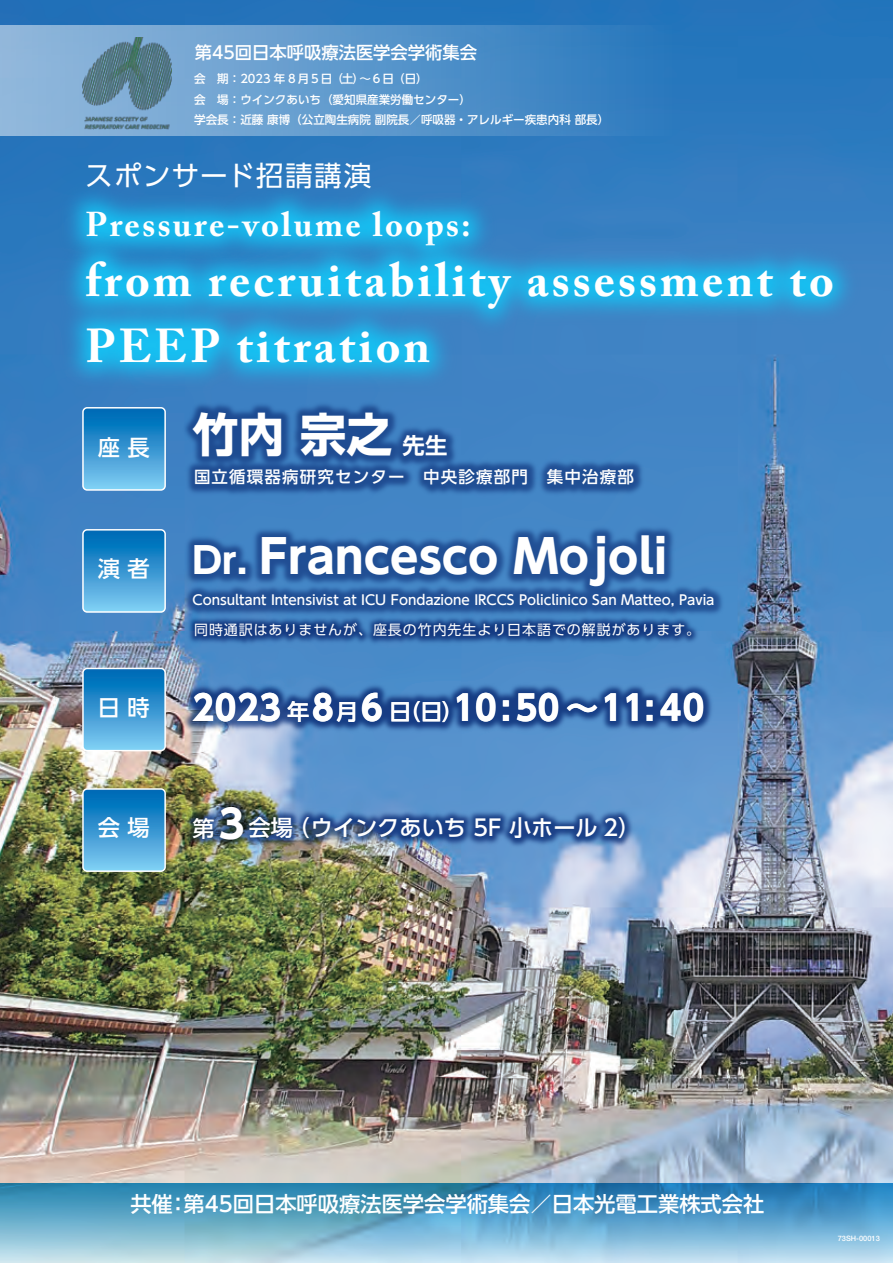
<style>
.page{position:relative;width:893px;height:1263px;background:#fff}
.page>*{position:absolute;margin:0;border:0;box-sizing:border-box;transform-origin:0 0}
.t1{font:700 47.25px/66.2px "Adobe Caslon Pro";letter-spacing:.07em;color:#fff}
.t2{font:700 46.05px "UD Shin Go Pro";color:#fff}
.t3{font:700 39.15px "UD Shin Go Pro";color:#fff}
.t4{font:700 36px "UD Shin Go Pro";color:#fff}
.t5{font:700 34.5px "UD Shin Go Pro";letter-spacing:.02em;color:#fff;scale:.95 1}
.t6{font:700 34.2px "Adobe Caslon Pro";letter-spacing:.07em;color:#fff}
.t7{font:27.6px "UD Shin Go Pro";letter-spacing:.045em;color:#fff}
.t8{font:700 22.35px "UD Shin Go Pro De";color:#fff}
.t9{font:500 22.2px "UD Shin Go Pro";color:#fff}
.t10{font:500 21.3px "UD Shin Go Pro";color:#fff}
.t11{font:500 17.25px "UD Shin Go Pro";color:#fff}
.t12{font:500 16.5px "UD Shin Go Pro";letter-spacing:.07em;color:#fff}
.t13{font:13.95px "UD Shin Go Pro";letter-spacing:.07em;color:#fff}
.t14{font:500 13.5px "UD Shin Go Pro";color:#fff}
.t15{font:500 11.55px/20.4px "UD Shin Go Pro";color:#fff}
.t16{font:500 7.5px "Helvetica Neue LT Std";color:#fff}
</style>
<div class="page">
<img style="left:0;top:0;width:893px;height:1183px">
<svg style="left:0;top:1183px;width:893px;height:80px;background:#6baccd"></svg>
<svg style="left:85px;top:457px;width:40px;height:31px"></svg>
<div style="left:82px;top:407px;width:84px;height:84px;border:2px solid #fff;border-radius:4px"></div>
<svg style="left:85px;top:532px;width:40px;height:78px;background:#3897d2"></svg>
<div style="left:82px;top:529px;width:84px;height:84px;border:2px solid #fff;border-radius:4px"></div>
<svg style="left:83px;top:668px;width:42px;height:83px;background:#3797d2"></svg>
<div style="left:82px;top:668px;width:84px;height:83px;border:2px solid #fff;border-radius:4px"></div>
<svg style="left:85px;top:791px;width:42px;height:78px;background:#3797d2"></svg>
<div style="left:82px;top:788px;width:84px;height:84px;border:2px solid #fff;border-radius:4px"></div>
<div style="left:24px;top:145px;width:521px;height:48px;background:#2b79be"></div>
<img style="left:24px;top:193px;width:869px;height:264px">
<div style="left:0;top:26px;width:682px;height:110px;background:linear-gradient(to right,#95badd,#2979bd)"></div>
<img style="left:125px;top:473px;width:650px;height:200px">
<img style="left:137px;top:565px;width:615px;height:66px">
<img style="left:125px;top:631px;width:639px;height:167px">
<img style="left:127px;top:746px;width:560px;height:171px">
<img style="left:125px;top:351px;width:570px;height:199px">
<img style="left:83px;top:38px;width:88px;height:92px">
<h3 class="t11" style="left:195px;top:39px;width:284px">第45回日本呼吸療法医学会学術集会</h3>
<p class="t15" style="left:194px;top:68px;width:417px">会　期：2023 年 8 月 5 日（土）～ 6 日（日(<br>会　場：ウインクあいち（愛知県産業労働センター(<br>学会長：近藤康博（公立陶生病院副院長／呼吸器・アレルギー疾患内科部長(</p>
<h3 class="t7" style="left:85px;top:153px;width:288px">スポンサード招請講演</h3>
<h3 class="t6" style="left:86px;top:204px;width:387px">Pressure-volume loops:</h3>
<h1 class="t1" style="left:85px;top:246px;width:750px">from recruitability assessment to<br>PEEP titration</h1>
<h3 class="t9" style="left:98px;top:430px;width:53px">座長</h3>
<h2 class="t2" style="left:193px;top:396px;width:201px">竹内宗之</h2>
<h3 class="t12" style="left:194px;top:463px;width:441px">国立循環器病研究センター　中央診療部門　集中治療部</h3>
<h3 class="t8" style="left:403px;top:428px;width:46px">先生</h3>
<h3 class="t9" style="left:98px;top:551px;width:53px">演者</h3>
<h2 class="t2" style="left:260px;top:519px;width:409px">Francesco Mojoli</h2>
<h3 class="t4" style="left:193px;top:531px;width:57px">Dr.</h3>
<p class="t14" style="left:193px;top:589px;width:523px">Consultant Intensivist at ICU Fondazione IRCCS Policlinico San Matteo, Pavia</p>
<p class="t13" style="left:194px;top:618px;width:508px">同時通訳はありませんが、座長の竹内先生より日本語での解説があります。</p>
<h3 class="t9" style="left:98px;top:689px;width:53px">日時</h3>
<h3 class="t5" style="left:193px;top:680px;width:95px">2023</h3>
<h3 class="t5" style="left:312px;top:680px;width:24px">8</h3>
<h3 class="t5" style="left:361px;top:680px;width:24px">6</h3>
<h3 class="t9" style="left:287px;top:694px;width:24px">年</h3>
<h3 class="t9" style="left:336px;top:694px;width:24px">月</h3>
<h3 class="t9" style="left:389px;top:694px;width:76px">（日日(</h3>
<h3 class="t5" style="left:453px;top:680px;width:266px">10:50~11:40</h3>
<h3 class="t9" style="left:98px;top:810px;width:53px">会場</h3>
<h3 class="t3" style="left:219px;top:792px;width:27px">3</h3>
<h3 class="t9" style="left:193px;top:810px;width:24px">第</h3>
<h3 class="t9" style="left:249px;top:810px;width:46px">会場</h3>
<h3 class="t9" style="left:288px;top:810px;width:354px">（ウインクあいち 5F 小ホール 2(</h3>
<h3 class="t10" style="left:183px;top:1187px;width:582px">第45回日本呼吸療法医学会学術集会／日本光電工業株式会社</h3>
<h3 class="t10" style="left:130px;top:1187px;width:44px">共催</h3>
<h3 class="t10" style="left:168px;top:1187px;width:23px">：</h3>
<p class="t16" style="left:838px;top:1234px;width:44px">73SH-00013</p>
</div>
